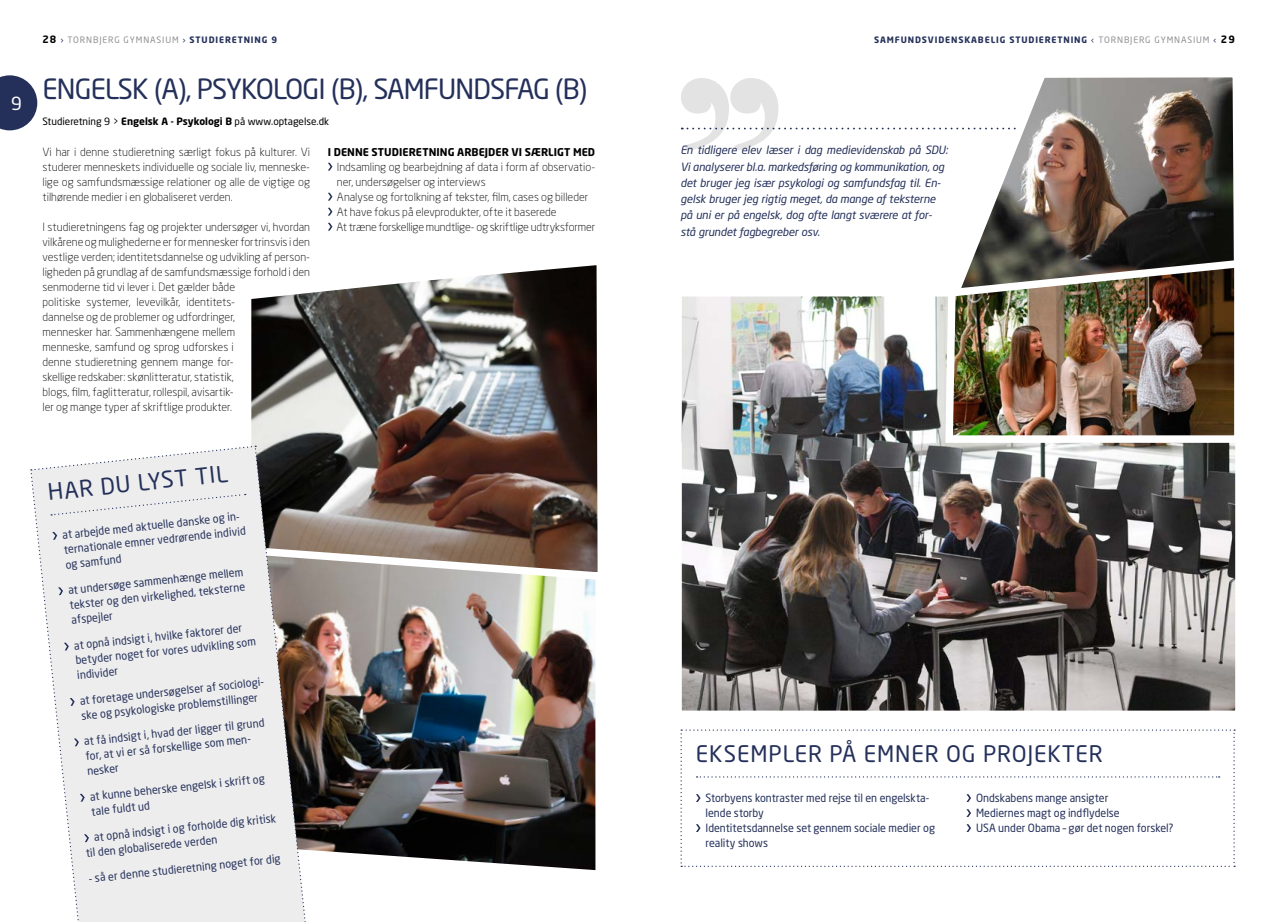
<style>
.page{position:relative;width:1276px;height:922px;background:#fff}
.page>*{position:absolute;margin:0;border:0;box-sizing:border-box;transform-origin:0 0}
.t1{font:27.5px "Neo Sans Std";letter-spacing:-.03em;color:#24305a}
.t2{font:22.5px "Neo Sans Std";letter-spacing:.04em;color:#24305a}
.t3{font:17.88px "Neo Sans Std";color:#fff}
.t4{font:300 11.25px/15px "Neo Sans Std";color:#000}
.t5{font:11.25px/15px "Neo Sans Std";color:#24305a;scale:.95 1}
.t6{font:italic 11.25px/16.2px "Neo Sans Std";letter-spacing:-.01em;color:#24305a}
.t7{font:700 10.62px "Neo Sans Std";letter-spacing:.005em;color:#000}
.t8{font:10px "Neo Sans Std";color:#000}
.t9{font:700 8.75px "Neo Sans Std";letter-spacing:.1em;color:#24305a}
.t10{font:8.75px "Neo Sans Std";letter-spacing:.1em;color:#8f9092}
.s1{font-weight:700;font-size:10px;color:#000}
.s2{color:#24305a}
.s3{font-weight:700;color:#24305a}
.s4{font-weight:400}
.s5{font-weight:400;color:#8f9092}
.s6{font-size:10px;color:#000}
.s7{font-weight:700}
</style>
<div class="page">
<img style="left:683px;top:298px;width:550px;height:411px">
<div style="left:674px;top:289px;width:568px;height:429px;border:8px solid #fff"></div>
<img style="left:251px;top:265px;width:347px;height:272px">
<img style="left:308px;top:537px;width:290px;height:334px">
<svg style="left:328px;top:163px;width:4px;height:7px"></svg>
<svg style="left:328px;top:193px;width:4px;height:7px"></svg>
<svg style="left:328px;top:208px;width:4px;height:7px"></svg>
<svg style="left:328px;top:223px;width:4px;height:7px"></svg>
<svg style="left:680px;top:729px;width:555px;height:137px"></svg>
<svg style="left:30px;top:445px;width:278px;height:477px;background:#dfdedd"></svg>
<svg style="left:681px;top:78px;width:260px;height:72px"></svg>
<svg style="left:0;top:75px;width:37px;height:55px;background:#475174"></svg>
<img style="left:945px;top:77px;width:289px;height:178px">
<img style="left:941px;top:255px;width:301px;height:191px">
<h3 class="t3" style="left:11px;top:92px;width:12px">9</h3>
<p class="t10" style="left:43px;top:35px;width:236px"><span class="s1">28</span> <span class="s2">›</span> TORNBJERG GYMNASIUM <span class="s2">›</span> <span class="s3">STUDIERETNING 9</span></p>
<p class="t9" style="left:874px;top:34px;width:362px">SAMFUNDSVIDENSKABELIG STUDIERETNING <span class="s4">‹</span> <span class="s5">TORNBJERG GYMNASIUM</span> <span class="s4">‹</span> <span class="s6">29</span></p>
<h1 class="t1" style="left:43px;top:72px;width:546px">ENGELSK (A), PSYKOLOGI (B), SAMFUNDSFAG (B)</h1>
<p class="t8" style="left:43px;top:115px;width:288px">Studieretning 9 &gt; <span class="s7">Engelsk A - Psykologi B</span> på www.optagelse.dk</p>
<p class="t4" style="left:43px;top:144px;width:269px;text-align:justify">Vi har i denne studieretning særligt fokus på kulturer. Vi studerer menneskets individuelle og sociale liv, menneske&shy;lige og samfundsmæssige relationer og alle de vigtige og tilhørende medier i en globaliseret verden.</p>
<p class="t4" style="left:43px;top:219px;width:269px">I studieretningens fag og projekter undersøger vi, hvordan vilkårene og mulighederne er for mennesker fortrinsvis i den vestlige verden; identitetsdannelse og udvikling af person&shy;ligheden på grundlag af de samfundsmæssige forhold i den senmoderne tid vi lever i. Det gælder både<br>politiske systemer, levevilkår, identitets-<br>dannelse og de problemer og udfordringer,<br>mennesker har. Sammenhængene mellem<br>menneske, samfund og sprog udforskes i<br>denne studieretning gennem mange for-<br>skellige redskaber: skønlitteratur, statistik,<br>blogs, film, faglitteratur, rollespil, avisartik-<br>ler og mange typer af skriftlige produkter.</p>
<p class="t7" style="left:328px;top:145px;width:269px">I DENNE STUDIERETNING ARBEJDER VI SÆRLIGT MED</p>
<p class="t4" style="left:336px;top:159px;width:260px">Indsamling og bearbejdning af data i form af observatio&shy;ner, undersøgelser og interviews<br>Analyse og fortolkning af tekster, film, cases og billeder At have fokus på elevprodukter, ofte it baserede<br>At træne forskellige mundtlige- og skriftlige udtryksformer</p>
<h2 class="t2" style="left:47px;top:478px;width:182px;rotate:-6deg">HAR DU LYST TIL</h2>
<p class="t5" style="left:62px;top:527px;width:194px;rotate:-6deg">at arbejde med aktuelle danske og in&shy;ternationale emner vedrørende individ og samfund</p>
<p class="t5" style="left:67px;top:582px;width:187px;text-align:justify;rotate:-6deg">at undersøge sammenhænge mellem tekster og den virkelighed, teksterne afspejler</p>
<p class="t5" style="left:73px;top:637px;width:192px;rotate:-6deg">at opnå indsigt i, hvilke faktorer der betyder noget for vores udvikling som individer</p>
<p class="t5" style="left:79px;top:693px;width:198px;rotate:-6deg">at foretage undersøgelser af sociologi&shy;ske og psykologiske problemstillinger</p>
<p class="t5" style="left:83px;top:733px;width:192px;rotate:-6deg">at få indsigt i, hvad der ligger til grund for, at vi er så forskellige som men&shy;nesker</p>
<p class="t5" style="left:89px;top:788px;width:186px;rotate:-6deg">at kunne beherske engelsk i skrift og tale fuldt ud</p>
<p class="t5" style="left:84px;top:830px;width:204px;text-indent:10px;rotate:-6deg">at opnå indsigt i og forholde dig kritisk til den globaliserede verden</p>
<p class="t5" style="left:88px;top:870px;width:204px;rotate:-6deg">- så er denne studieretning noget for dig</p>
<p class="t6" style="left:680px;top:142px;width:269px">En tidligere elev læser i dag medievidenskab på SDU:<br>Vi analyserer bl.a. markedsføring og kommunikation, og det bruger jeg især psykologi og samfundsfag til. En&shy;gelsk bruger jeg rigtig meget, da mange af teksterne på uni er på engelsk, dog ofte langt sværere at for&shy;stå grundet fagbegreber osv.</p>
<h2 class="t2" style="left:696px;top:739px;width:408px">EKSEMPLER PÅ EMNER OG PROJEKTER</h2>
<p class="t5" style="left:705px;top:790px;width:243px">Storbyens kontraster med rejse til en engelskta&shy;lende storby<br>Identitetsdannelse set gennem sociale medier og reality shows</p>
<p class="t5" style="left:976px;top:790px;width:209px">Ondskabens mange ansigter<br>Mediernes magt og indflydelse<br>USA under Obama – gør det nogen forskel?</p>
</div>
